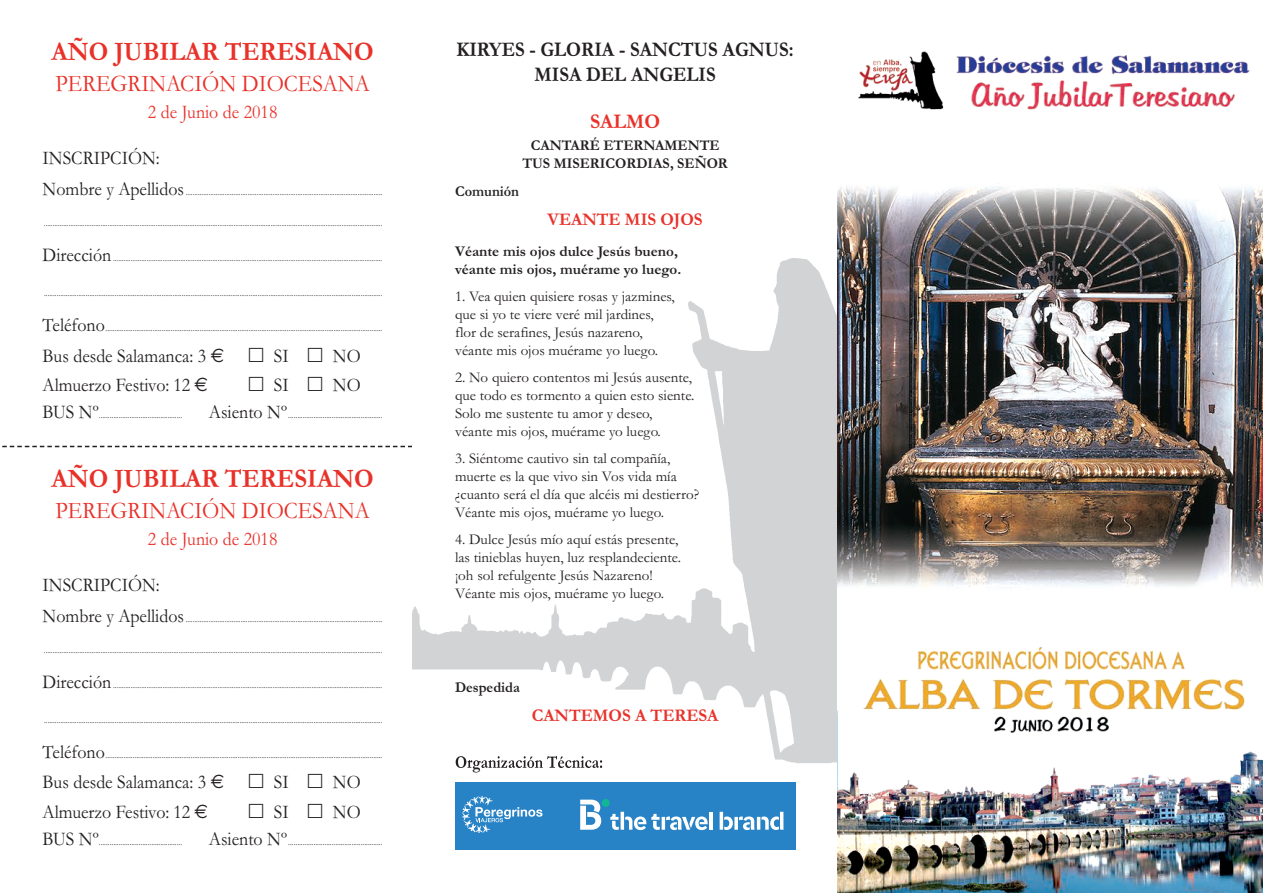
<style>
.page{position:relative;width:1263px;height:893px;background:#fff}
.page>*{position:absolute;margin:0;border:0;box-sizing:border-box;transform-origin:0 0}
.t1{font:700 27px "Garamond";color:#e83129;scale:.92 1}
.t2{font:24px "Garamond";color:#e83129;scale:.92 1}
.t3{font:700 21px/25.2px "Garamond";color:#231f20;text-align:center;scale:.9 1}
.t4{font:700 21px "Garamond";color:#e83129;scale:.95 1}
.t5{font:19.5px "Garamond";color:#231f20;scale:.92 1}
.t6{font:19.5px "Garamond";color:#e83129;scale:.92 1}
.t7{font:700 18px "Garamond";color:#e83129;scale:.95 1}
.t8{font:15px/18px "Garamond";color:#231f20}
.t9{font:700 15px/18px "Garamond";color:#231f20}
.t10{font:700 15px/18px "Garamond";color:#231f20;text-align:center;scale:.95 1}
.t11{font:9px "Garamond";color:#231f20;scale:.92 1}
.t12{font:8.85px "Garamond";color:#231f20;scale:.92 1}
.s1{font-size:19.5px}
.s2{font-family:"Euro Sans"}
</style>
<div class="page">
<div style="left:455px;top:782px;width:340px;height:68px;background:#2783c5"></div>
<svg style="left:610px;top:812px;width:98px;height:18px"></svg>
<hr style="left:709px;top:812px;width:4px;height:18px;background:#fff">
<svg style="left:720px;top:812px;width:64px;height:18px"></svg>
<svg style="left:580px;top:800px;width:21px;height:30px"></svg>
<div style="left:602px;top:799px;width:8px;height:8px;background:#0fb793;border-radius:50%"></div>
<svg style="left:462px;top:796px;width:80px;height:37px"></svg>
<svg style="left:2px;top:446px;width:410px;height:1px"></svg>
<img style="left:412px;top:258px;width:426px;height:511px">
<img style="left:456px;top:756px;width:31px;height:13px">
<img style="left:838px;top:51px;width:425px;height:842px">
<h1 class="t1" style="left:52px;top:41px;width:352px">AÑO JUBILAR TERESIANO</h1>
<h2 class="t2" style="left:56px;top:76px;width:343px">PEREGRINACIÓN DIOCESANA</h2>
<h3 class="t6" style="left:148px;top:105px;width:142px">2 de Junio de 2018</h3>
<h3 class="t5" style="left:43px;top:151px;width:129px">INSCRIPCIÓN:</h3>
<p class="t12" style="left:43px;top:189px;width:371px"><span class="s1">Nombre y Apellidos</span> ...............................................................................................................</p>
<p class="t12" style="left:44px;top:220px;width:370px">...............................................................................................................................................................................................</p>
<p class="t12" style="left:43px;top:255px;width:371px"><span class="s1">Dirección</span> ........................................................................................................................................................</p>
<p class="t11" style="left:44px;top:290px;width:369px">...........................................................................................................................................................................................</p>
<p class="t11" style="left:43px;top:325px;width:371px"><span class="s1">Teléfono</span>.........................................................................................................................................................</p>
<h3 class="t5" style="left:43px;top:349px;width:199px">Bus desde Salamanca: 3 <span class="s2">€</span></h3>
<h3 class="t5" style="left:274px;top:349px;width:18px">SI</h3>
<h3 class="t5" style="left:333px;top:349px;width:32px">NO</h3>
<h3 class="t5" style="left:43px;top:378px;width:181px">Almuerzo Festivo: 12 <span class="s2">€</span></h3>
<h3 class="t5" style="left:274px;top:378px;width:18px">SI</h3>
<h3 class="t5" style="left:333px;top:378px;width:32px">NO</h3>
<p class="t11" style="left:43px;top:413px;width:153px"><span class="s1">BUS Nº</span>..............................................</p>
<p class="t11" style="left:209px;top:413px;width:190px"><span class="s1">Asiento Nº</span> ....................................................</p>
<h1 class="t1" style="left:52px;top:468px;width:352px">AÑO JUBILAR TERESIANO</h1>
<h2 class="t2" style="left:56px;top:502px;width:343px">PEREGRINACIÓN DIOCESANA</h2>
<h3 class="t6" style="left:148px;top:532px;width:142px">2 de Junio de 2018</h3>
<h3 class="t5" style="left:43px;top:578px;width:129px">INSCRIPCIÓN:</h3>
<p class="t12" style="left:43px;top:616px;width:371px"><span class="s1">Nombre y Apellidos</span> ...............................................................................................................</p>
<p class="t12" style="left:44px;top:647px;width:370px">...............................................................................................................................................................................................</p>
<p class="t12" style="left:43px;top:682px;width:371px"><span class="s1">Dirección</span> ........................................................................................................................................................</p>
<p class="t11" style="left:44px;top:717px;width:369px">...........................................................................................................................................................................................</p>
<p class="t11" style="left:43px;top:752px;width:371px"><span class="s1">Teléfono</span>.........................................................................................................................................................</p>
<h3 class="t5" style="left:43px;top:776px;width:199px">Bus desde Salamanca: 3 <span class="s2">€</span></h3>
<h3 class="t5" style="left:274px;top:776px;width:18px">SI</h3>
<h3 class="t5" style="left:333px;top:776px;width:32px">NO</h3>
<h3 class="t5" style="left:43px;top:805px;width:181px">Almuerzo Festivo: 12 <span class="s2">€</span></h3>
<h3 class="t5" style="left:274px;top:805px;width:18px">SI</h3>
<h3 class="t5" style="left:333px;top:805px;width:32px">NO</h3>
<p class="t11" style="left:43px;top:839px;width:153px"><span class="s1">BUS Nº</span>..............................................</p>
<p class="t11" style="left:209px;top:839px;width:190px"><span class="s1">Asiento Nº</span> ....................................................</p>
<h3 class="t3" style="left:456px;top:39px;width:376px">KIRYES - GLORIA - SANCTUS AGNUS:<br>MISA DEL ANGELIS</h3>
<h3 class="t4" style="left:590px;top:113px;width:75px">SALMO</h3>
<h3 class="t10" style="left:522px;top:137px;width:218px">CANTARÉ ETERNAMENTE<br>TUS MISERICORDIAS, SEÑOR</h3>
<h3 class="t10" style="left:455px;top:183px;width:69px">Comunión</h3>
<h3 class="t7" style="left:548px;top:212px;width:165px">VEANTE MIS OJOS</h3>
<h3 class="t9" style="left:455px;top:243px;width:228px">Véante mis ojos dulce Jesús bueno, véante mis ojos, muérame yo luego.</h3>
<h3 class="t8" style="left:455px;top:289px;width:221px">1. Vea quien quisiere rosas y jazmines, que si yo te viere veré mil jardines, flor de serafines, Jesús nazareno, véante mis ojos muérame yo luego.</h3>
<h3 class="t8" style="left:455px;top:370px;width:241px">2. No quiero contentos mi Jesús ausente, que todo es tormento a quien esto siente.<br>Solo me sustente tu amor y deseo,<br>véante mis ojos, muérame yo luego.</h3>
<h3 class="t8" style="left:455px;top:451px;width:246px">3. Siéntome cautivo sin tal compañía, muerte es la que vivo sin Vos vida mía ¿cuanto será el día que alcéis mi destierro?<br>Véante mis ojos, muérame yo luego.</h3>
<h3 class="t8" style="left:455px;top:532px;width:227px">4. Dulce Jesús mío aquí estás presente, las tinieblas huyen, luz resplandeciente. ¡oh sol refulgente Jesús Nazareno!<br>Véante mis ojos, muérame yo luego.</h3>
<h3 class="t10" style="left:455px;top:680px;width:70px">Despedida</h3>
<h3 class="t7" style="left:532px;top:708px;width:198px">CANTEMOS A TERESA</h3>
</div>
